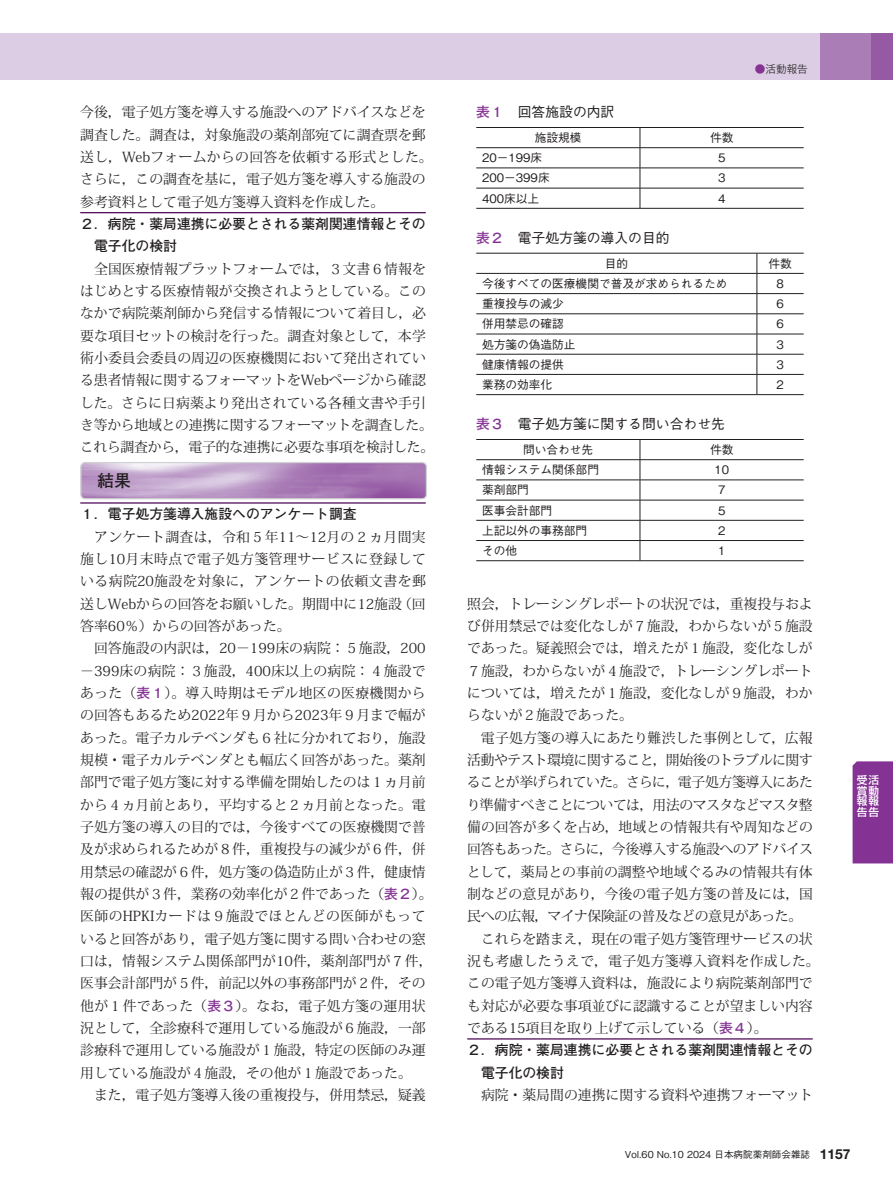
<style>
.page{position:relative;width:893px;height:1191px;background:#fff}
.page>*{position:absolute;margin:0;border:0;box-sizing:border-box;transform-origin:0 0}
.t1{font:700 16.95px "Futo Go B101 Pro";color:#231f20}
.t2{font:13.8px/22.4px "Koz Min Pro";color:#231f20}
.t3{font:13.8px "Koz Min Pro";letter-spacing:-.035em;color:#231f20}
.t4{font:700 13.8px/22.4px "Futo Go B101 Pro";color:#231f20}
.t5{font:500 13.8px "Gothic BBB Pro";color:#231f20}
.t6{font:13.8px "Koz Min Pro";letter-spacing:-.03em;color:#231f20}
.t7{font:13.8px "Koz Min Pro";letter-spacing:.025em;color:#231f20}
.t8{font:500 11.7px "Gothic BBB Pro";color:#231f20}
.t9{font:500 10.65px/10.6px "Shin Go Pro";color:#fff;text-align:justify}
.t10{font:300 10.65px "Gothic MB101 Pro";color:#231f20}
.t11{font:500 9.6px "Gothic BBB Pro";color:#231f20}
.s1{font-family:"Futo Go B101 Pro";font-weight:700;color:#843294}
.s2{color:#843294}
.s3{font-family:"Helvetica Neue LT Std";font-weight:700;font-size:13.8px}
</style>
<div class="page">
<hr style="left:80px;top:212px;width:346px;height:1px;background:#4e0c57">
<hr style="left:80px;top:502px;width:346px;height:1px;background:#4e0c57">
<img style="left:82px;top:464px;width:343px;height:33px">
<div style="left:80px;top:462px;width:347px;height:37px;border:1px solid #d1d2d4;border-radius:4px"></div>
<hr style="left:467px;top:1038px;width:346px;height:1px;background:#4e0c57">
<hr style="left:476px;top:127px;width:164px;height:1px;background:#231f20">
<hr style="left:640px;top:127px;width:164px;height:1px;background:#231f20">
<hr style="left:476px;top:147px;width:164px;height:1px;background:#231f20">
<hr style="left:640px;top:147px;width:164px;height:1px;background:#231f20">
<hr style="left:476px;top:168px;width:164px;height:1px;background:#231f20">
<hr style="left:640px;top:168px;width:164px;height:1px;background:#231f20">
<hr style="left:476px;top:188px;width:164px;height:1px;background:#231f20">
<hr style="left:640px;top:188px;width:164px;height:1px;background:#231f20">
<svg style="left:640px;top:128px;width:1px;height:80px"></svg>
<hr style="left:476px;top:208px;width:164px;height:1px;background:#231f20">
<hr style="left:640px;top:208px;width:164px;height:1px;background:#231f20">
<hr style="left:476px;top:253px;width:281px;height:1px;background:#231f20">
<hr style="left:757px;top:253px;width:47px;height:1px;background:#231f20">
<hr style="left:476px;top:273px;width:281px;height:1px;background:#231f20">
<hr style="left:757px;top:273px;width:47px;height:1px;background:#231f20">
<hr style="left:476px;top:293px;width:281px;height:1px;background:#231f20">
<hr style="left:757px;top:293px;width:47px;height:1px;background:#231f20">
<hr style="left:476px;top:313px;width:281px;height:1px;background:#231f20">
<hr style="left:757px;top:313px;width:47px;height:1px;background:#231f20">
<hr style="left:476px;top:334px;width:281px;height:1px;background:#231f20">
<hr style="left:757px;top:334px;width:47px;height:1px;background:#231f20">
<hr style="left:476px;top:354px;width:281px;height:1px;background:#231f20">
<hr style="left:757px;top:354px;width:47px;height:1px;background:#231f20">
<hr style="left:476px;top:374px;width:281px;height:1px;background:#231f20">
<hr style="left:757px;top:374px;width:47px;height:1px;background:#231f20">
<svg style="left:757px;top:253px;width:1px;height:141px"></svg>
<hr style="left:476px;top:394px;width:281px;height:1px;background:#231f20">
<hr style="left:757px;top:394px;width:47px;height:1px;background:#231f20">
<hr style="left:476px;top:439px;width:164px;height:1px;background:#231f20">
<hr style="left:640px;top:439px;width:164px;height:1px;background:#231f20">
<hr style="left:476px;top:459px;width:164px;height:1px;background:#231f20">
<hr style="left:640px;top:459px;width:164px;height:1px;background:#231f20">
<hr style="left:476px;top:479px;width:164px;height:1px;background:#231f20">
<hr style="left:640px;top:479px;width:164px;height:1px;background:#231f20">
<hr style="left:476px;top:500px;width:164px;height:1px;background:#231f20">
<hr style="left:640px;top:500px;width:164px;height:1px;background:#231f20">
<hr style="left:476px;top:520px;width:164px;height:1px;background:#231f20">
<hr style="left:640px;top:520px;width:164px;height:1px;background:#231f20">
<hr style="left:476px;top:540px;width:164px;height:1px;background:#231f20">
<hr style="left:640px;top:540px;width:164px;height:1px;background:#231f20">
<svg style="left:640px;top:440px;width:1px;height:120px"></svg>
<hr style="left:476px;top:560px;width:164px;height:1px;background:#231f20">
<hr style="left:640px;top:560px;width:164px;height:1px;background:#231f20">
<div style="left:0;top:33px;width:821px;height:47px;background:#dccde4"></div>
<div style="left:821px;top:33px;width:51px;height:47px;background:#aa7db7"></div>
<div style="left:872px;top:33px;width:21px;height:47px;background:#965aa5"></div>
<div style="left:853px;top:761px;width:40px;height:102px;background:#843294"></div>
<p class="t2" style="left:80px;top:101px;width:354px">今後，電子処方箋を導入する施設へのアドバイスなどを調査した。調査は，対象施設の薬剤部宛てに調査票を郵送し，Webフォームからの回答を依頼する形式とした。さらに，この調査を基に，電子処方箋を導入する施設の参考資料として電子処方箋導入資料を作成した。</p>
<p class="t4" style="left:94px;top:211px;width:333px;text-indent:-14px">２．病院・薬局連携に必要とされる薬剤関連情報とその電子化の検討</p>
<p class="t2" style="left:80px;top:257px;width:356px;text-indent:14px">全国医療情報プラットフォームでは，３文書６情報をはじめとする医療情報が交換されようとしている。このなかで病院薬剤師から発信する情報について着目し，必要な項目セットの検討を行った。調査対象として，本学術小委員会委員の周辺の医療機関において発出されている患者情報に関するフォーマットをWebページから確認した。さらに日病薬より発出されている各種文書や手引き等から地域との連携に関するフォーマットを調査した。これら調査から，電子的な連携に必要な事項を検討した。</p>
<p class="t1" style="left:97px;top:467px;width:36px">結果</p>
<p class="t4" style="left:80px;top:501px;width:278px">１．電子処方箋導入施設へのアンケート調査</p>
<p class="t2" style="left:80px;top:525px;width:347px;text-align:justify;text-indent:14px">アンケート調査は，令和５年11～12月の２ヵ月間実施し10月末時点で電子処方箋管理サービスに登録している病院20施設を対象に，アンケートの依頼文書を郵送しWebからの回答をお願いした。期間中に12施設（回答率60％）からの回答があった。</p>
<p class="t2" style="left:80px;top:636px;width:354px;text-indent:14px">回答施設の内訳は，20－199床の病院：５施設，200－399床の病院：３施設，400床以上の病院：４施設であった（<span class="s1">表１</span>）。導入時期はモデル地区の医療機関からの回答もあるため2022年９月から2023年９月まで幅があった。電子カルテベンダも６社に分かれており，施設規模・電子カルテベンダとも幅広く回答があった。薬剤部門で電子処方箋に対する準備を開始したのは１ヵ月前から４ヵ月前とあり，平均すると２ヵ月前となった。電子処方箋の導入の目的では，今後すべての医療機関で普及が求められるためが８件，重複投与の減少が６件，併用禁忌の確認が６件，処方箋の偽造防止が３件，健康情報の提供が３件，業務の効率化が２件であった（<span class="s1">表２</span>）。医師のHPKIカードは９施設でほとんどの医師がもっていると回答があり，電子処方箋に関する問い合わせの窓口は，情報システム関係部門が10件，薬剤部門が７件，医事会計部門が５件，前記以外の事務部門が２件，その他が１件であった（<span class="s1">表３</span>）。なお，電子処方箋の運用状況として，全診療科で運用している施設が６施設，一部診療科で運用している施設が１施設，特定の医師のみ運用している施設が４施設，その他が１施設であった。</p>
<p class="t2" style="left:94px;top:1083px;width:333px">また，電子処方箋導入後の重複投与，併用禁忌，疑義</p>
<p class="t10" style="left:755px;top:60px;width:55px"><span class="s2">●</span>活動報告</p>
<p class="t5" style="left:476px;top:101px;width:140px"><span class="s1">表１　</span>回答施設の内訳</p>
<p class="t8" style="left:535px;top:128px;width:48px">施設規模</p>
<p class="t8" style="left:710px;top:128px;width:25px">件数</p>
<p class="t8" style="left:482px;top:148px;width:62px">20－199床</p>
<p class="t8" style="left:718px;top:148px;width:9px">5</p>
<p class="t8" style="left:482px;top:169px;width:69px">200－399床</p>
<p class="t8" style="left:718px;top:169px;width:9px">3</p>
<p class="t8" style="left:482px;top:189px;width:59px">400床以上</p>
<p class="t8" style="left:718px;top:189px;width:9px">4</p>
<p class="t5" style="left:476px;top:227px;width:195px"><span class="s1">表２　</span>電子処方箋の導入の目的</p>
<p class="t8" style="left:605px;top:254px;width:25px">目的</p>
<p class="t8" style="left:769px;top:254px;width:25px">件数</p>
<p class="t8" style="left:482px;top:274px;width:247px">今後すべての医療機関で普及が求められるため</p>
<p class="t8" style="left:777px;top:274px;width:9px">8</p>
<p class="t8" style="left:482px;top:294px;width:95px">重複投与の減少　</p>
<p class="t8" style="left:777px;top:294px;width:9px">6</p>
<p class="t8" style="left:482px;top:314px;width:95px">併用禁忌の確認　</p>
<p class="t8" style="left:777px;top:314px;width:9px">6</p>
<p class="t8" style="left:482px;top:335px;width:95px">処方箋の偽造防止</p>
<p class="t8" style="left:777px;top:335px;width:9px">3</p>
<p class="t8" style="left:482px;top:355px;width:83px">健康情報の提供</p>
<p class="t8" style="left:777px;top:355px;width:9px">3</p>
<p class="t8" style="left:482px;top:375px;width:72px">業務の効率化</p>
<p class="t8" style="left:777px;top:375px;width:9px">2</p>
<p class="t5" style="left:476px;top:413px;width:250px"><span class="s1">表３　</span>電子処方箋に関する問い合わせ先</p>
<p class="t8" style="left:523px;top:440px;width:72px">問い合わせ先</p>
<p class="t8" style="left:710px;top:440px;width:25px">件数</p>
<p class="t8" style="left:482px;top:460px;width:118px">情報システム関係部門</p>
<p class="t8" style="left:714px;top:460px;width:16px">10</p>
<p class="t8" style="left:482px;top:480px;width:48px">薬剤部門</p>
<p class="t8" style="left:718px;top:480px;width:9px">7</p>
<p class="t8" style="left:482px;top:501px;width:72px">医事会計部門</p>
<p class="t8" style="left:718px;top:501px;width:9px">5</p>
<p class="t8" style="left:482px;top:521px;width:107px">上記以外の事務部門</p>
<p class="t8" style="left:718px;top:521px;width:9px">2</p>
<p class="t8" style="left:482px;top:541px;width:37px">その他</p>
<p class="t8" style="left:718px;top:541px;width:9px">1</p>
<p class="t2" style="left:467px;top:592px;width:347px;text-align:justify">照会，トレーシングレポートの状況では，重複投与および併用禁忌では変化なしが７施設，わからないが５施設であった。疑義照会では，増えたが１施設，変化なしが７施設，わからないが４施設で，トレーシングレポートについては，増えたが１施設，変化なしが９施設，わからないが２施設であった。</p>
<p class="t2" style="left:481px;top:726px;width:333px">電子処方箋の導入にあたり難渋した事例として，広報</p>
<p class="t3" style="left:467px;top:750px;width:347px">活動やテスト環境に関すること，開始後のトラブルに関す</p>
<p class="t3" style="left:467px;top:772px;width:347px">ることが挙げられていた。さらに，電子処方箋導入にあた</p>
<p class="t3" style="left:467px;top:795px;width:348px">り準備すべきことについては，用法のマスタなどマスタ整</p>
<p class="t2" style="left:467px;top:815px;width:347px">備の回答が多くを占め，地域との情報共有や周知などの</p>
<p class="t3" style="left:467px;top:839px;width:347px">回答もあった。さらに，今後導入する施設へのアドバイス</p>
<p class="t2" style="left:467px;top:860px;width:347px">として，薬局との事前の調整や地域ぐるみの情報共有体</p>
<p class="t2" style="left:467px;top:882px;width:347px">制などの意見があり，今後の電子処方箋の普及には，国</p>
<p class="t6" style="left:467px;top:906px;width:336px">民への広報，マイナ保険証の普及などの意見があった。</p>
<p class="t2" style="left:481px;top:927px;width:333px">これらを踏まえ，現在の電子処方箋管理サービスの状</p>
<p class="t7" style="left:467px;top:951px;width:354px">況も考慮したうえで，電子処方箋導入資料を作成した。</p>
<p class="t2" style="left:467px;top:971px;width:347px">この電子処方箋導入資料は，施設により病院薬剤部門で</p>
<p class="t2" style="left:467px;top:993px;width:347px">も対応が必要な事項並びに認識することが望ましい内容</p>
<p class="t2" style="left:467px;top:1016px;width:302px">である15項目を取り上げて示している（<span class="s1">表４</span>）。</p>
<p class="t4" style="left:481px;top:1037px;width:333px;text-indent:-14px">２．病院・薬局連携に必要とされる薬剤関連情報とその電子化の検討</p>
<p class="t2" style="left:481px;top:1083px;width:333px">病院・薬局間の連携に関する資料や連携フォーマット</p>
<p class="t9" style="left:857px;top:773px;width:24px">受活賞動報報告告</p>
<p class="t11" style="left:625px;top:1147px;width:227px">Vol.60 No.10 2024 日本病院薬剤師会雑誌 <span class="s3">1157</span></p>
</div>
